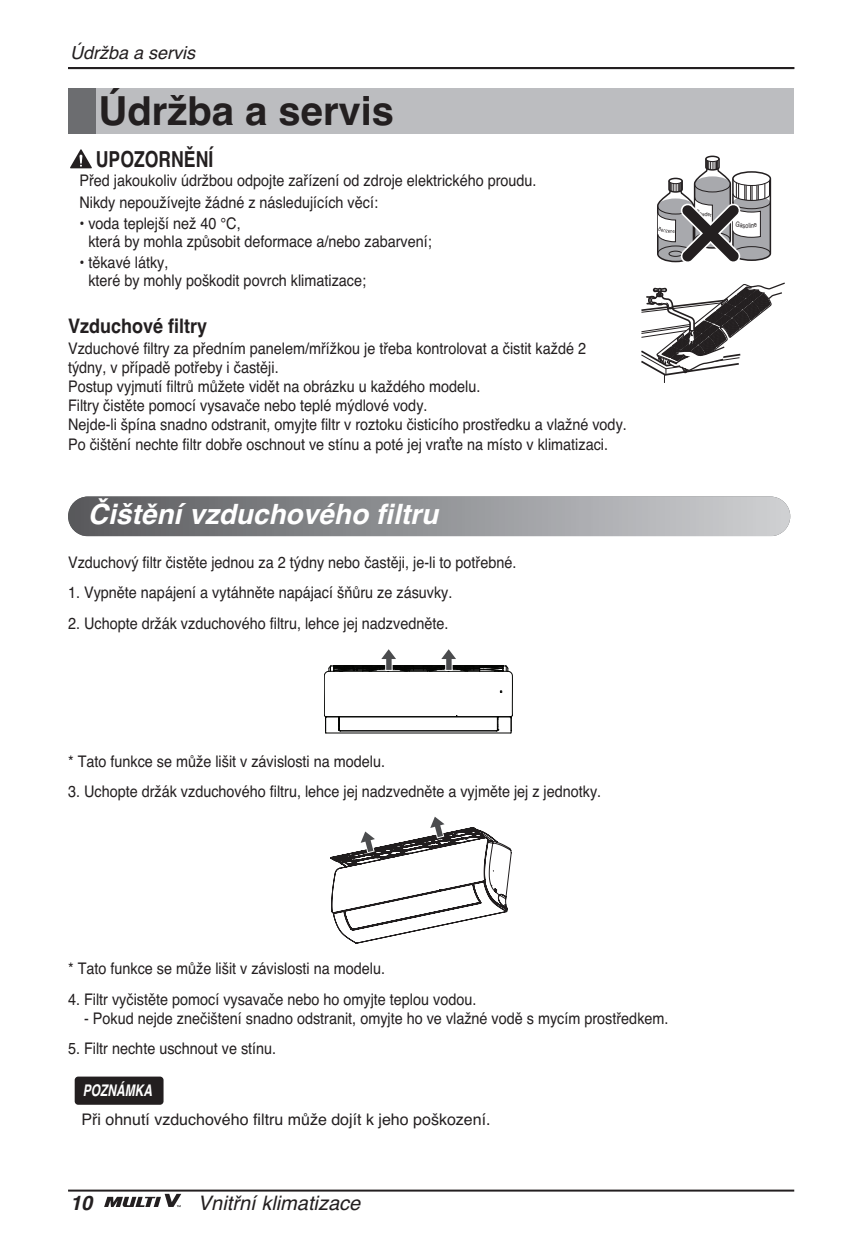
<style>
.page{position:relative;width:851px;height:1248px;background:#fff}
.page>*{position:absolute;margin:0;border:0;box-sizing:border-box;transform-origin:0 0}
.t1{font:700 40px "Helvetica";color:#231f20}
.t2{font:italic 700 28px "Helvetica";color:#fff}
.t3{font:700 22px "Helvetica";color:#231f20;scale:.8 1}
.t4{font:italic 20px "Helvetica";color:#231f20}
.t5{font:700 20px "Helvetica";color:#231f20;scale:.9 1}
.t6{font:italic 700 20px "Helvetica";color:#231f20}
.t7{font:italic 18px "Helvetica";color:#231f20}
.t8{font:16px/19.2px "Helvetica";color:#231f20;scale:.9 1}
.t9{font:16px "Helvetica";color:#231f20}
.t10{font:italic 700 16px "Helvetica";color:#fff;scale:.75 1}
.s1{font-weight:700}
</style>
<div class="page">
<hr style="left:68px;top:1189px;width:726px;height:2px;background:#231f20">
<svg style="left:104px;top:1193px;width:77px;height:13px"></svg>
<div style="left:68px;top:88px;width:113px;height:45px;background:#6c6d70"></div>
<div style="left:96px;top:88px;width:698px;height:45px;background:#bcbdc0"></div>
<hr style="left:68px;top:67px;width:726px;height:2px;background:#231f20">
<svg style="left:70px;top:149px;width:22px;height:19px"></svg>
<svg style="left:641px;top:282px;width:144px;height:101px"></svg>
<div style="left:68px;top:496px;width:722px;height:40px;background:linear-gradient(to right,#58595d,#ced0d3);border-radius:20px"></div>
<svg style="left:324px;top:649px;width:189px;height:84px"></svg>
<svg style="left:330px;top:816px;width:181px;height:127px"></svg>
<div style="left:75px;top:1076px;width:88px;height:28px;background:#231f20;border-radius:4px"></div>
<svg style="left:657px;top:155px;width:114px;height:108px"></svg>
<p class="t7" style="left:70px;top:46px;width:126px">Údržba a servis</p>
<p class="t1" style="left:98px;top:96px;width:297px">Údržba a servis</p>
<p class="t3" style="left:96px;top:151px;width:148px">UPOZORNĚNÍ</p>
<p class="t8" style="left:79px;top:171px;width:509px;line-height:22px">Před jakoukoliv údržbou odpojte zařízení od zdroje elektrického proudu.<br>Nikdy nepoužívejte žádné z následujících věcí:</p>
<p class="t8" style="left:88px;top:215px;width:383px;line-height:18px;text-indent:-9px"><span class="s1">•</span> voda teplejší než 40 °C,<br>která by mohla způsobit deformace a/nebo zabarvení;</p>
<p class="t8" style="left:88px;top:254px;width:310px;line-height:18px;text-indent:-9px"><span class="s1">•</span> těkavé látky,<br>které by mohly poškodit povrch klimatizace;</p>
<p class="t5" style="left:68px;top:318px;width:156px">Vzduchové filtry</p>
<p class="t8" style="left:68px;top:340px;width:622px">Vzduchové filtry za předním panelem/mřížkou je třeba kontrolovat a čistit každé 2 týdny, v případě potřeby i častěji.<br>Postup vyjmutí filtrů můžete vidět na obrázku u každého modelu.<br>Filtry čistěte pomocí vysavače nebo teplé mýdlové vody.<br>Nejde-li špína snadno odstranit, omyjte filtr v roztoku čisticího prostředku a vlažné vody.<br>Po čištění nechte filtr dobře oschnout ve stínu a poté jej vraťte na místo v klimatizaci.</p>
<p class="t2" style="left:88px;top:503px;width:351px">Čištění vzduchového filtru</p>
<p class="t8" style="left:68px;top:553px;width:499px">Vzduchový filtr čistěte jednou za 2 týdny nebo častěji, je-li to potřebné.</p>
<p class="t8" style="left:68px;top:584px;width:428px">1. Vypněte napájení a vytáhněte napájací šňůru ze zásuvky.</p>
<p class="t8" style="left:68px;top:615px;width:424px">2. Uchopte držák vzduchového filtru, lehce jej nadzvedněte.</p>
<p class="t8" style="left:68px;top:753px;width:353px">* Tato funkce se může lišit v závislosti na modelu.</p>
<p class="t8" style="left:68px;top:783px;width:594px">3. Uchopte držák vzduchového filtru, lehce jej nadzvedněte a vyjměte jej z jednotky.</p>
<p class="t8" style="left:68px;top:960px;width:353px">* Tato funkce se může lišit v závislosti na modelu.</p>
<p class="t8" style="left:68px;top:990px;width:455px">4. Filtr vyčistěte pomocí vysavače nebo ho omyjte teplou vodou.</p>
<p class="t8" style="left:84px;top:1009px;width:650px">- Pokud nejde znečištení snadno odstranit, omyjte ho ve vlažné vodě s mycím prostředkem.</p>
<p class="t8" style="left:68px;top:1040px;width:233px">5. Filtr nechte uschnout ve stínu.</p>
<p class="t10" style="left:83px;top:1083px;width:94px">POZNÁMKA</p>
<p class="t9" style="left:81px;top:1113px;width:410px">Při ohnutí vzduchového filtru může dojít k jeho poškození.</p>
<p class="t6" style="left:70px;top:1195px;width:24px">10</p>
<p class="t4" style="left:198px;top:1195px;width:164px">Vnitřní klimatizace</p>
</div>
